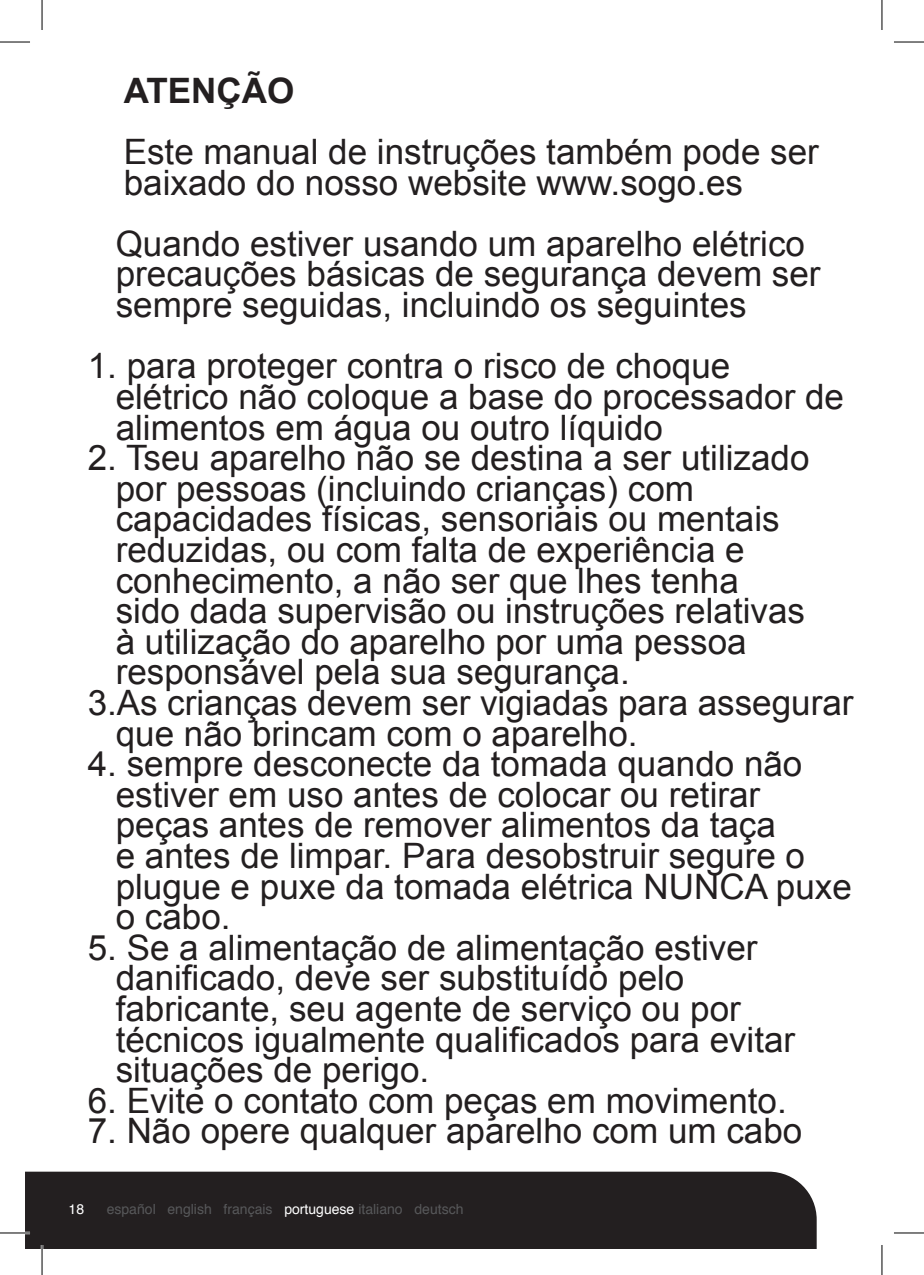
<style>
.page{position:relative;width:924px;height:1275px;background:#fff}
.page>*{position:absolute;margin:0;border:0;box-sizing:border-box;transform-origin:0 0}
.t1{font:35px/30.6px "Arial";color:#231f20}
.t2{font:700 35px "Arial";color:#231f20}
.t3{font:14px "Helvetica";color:#57585a}
.t4{font:14px "Helvetica";color:#fff}
.s1{color:#fff}
</style>
<div class="page">
<div style="left:25px;top:1171px;width:791px;height:78px;background:#231f20"></div>
<hr style="left:0;top:1231px;width:30px;height:3px;background:#fff">
<hr style="left:41px;top:1245px;width:2px;height:30px;background:#fff">
<hr style="left:0;top:42px;width:30px;height:1px;background:#000">
<hr style="left:893px;top:42px;width:30px;height:1px;background:#000">
<hr style="left:0;top:1232px;width:30px;height:1px;background:#000">
<hr style="left:893px;top:1232px;width:30px;height:1px;background:#000">
<hr style="left:42px;top:0;width:1px;height:30px;background:#000">
<hr style="left:42px;top:1245px;width:1px;height:30px;background:#000">
<hr style="left:881px;top:0;width:1px;height:30px;background:#000">
<hr style="left:881px;top:1245px;width:1px;height:30px;background:#000">
<p class="t2" style="left:124px;top:67px;width:172px">ATENÇÃO</p>
<p class="t1" style="left:124px;top:137px;width:696px">Este manual de instruções também pode ser baixado do nosso website www.sogo.es</p>
<p class="t1" style="left:116px;top:229px;width:706px">Quando estiver usando um aparelho elétrico precauções básicas de segurança devem ser sempre seguidas, incluindo os seguintes</p>
<p class="t1" style="left:116px;top:351px;width:729px;text-indent:-28px">1. para proteger contra o risco de choque elétrico não coloque a base do processador de alimentos em água ou outro líquido</p>
<p class="t1" style="left:88px;top:443px;width:723px">2. Tseu aparelho não se destina a ser utilizado</p>
<p class="t1" style="left:116px;top:473px;width:579px">por pessoas (incluindo crianças) com</p>
<p class="t1" style="left:116px;top:504px;width:665px">capacidades físicas, sensoriais ou mentais</p>
<p class="t1" style="left:116px;top:535px;width:630px">reduzidas, ou com falta de experiência e</p>
<p class="t1" style="left:116px;top:565px;width:624px">conhecimento, a não ser que lhes tenha</p>
<p class="t1" style="left:116px;top:596px;width:690px">sido dada supervisão ou instruções relativas</p>
<p class="t1" style="left:116px;top:626px;width:632px">à utilização do aparelho por uma pessoa</p>
<p class="t1" style="left:116px;top:657px;width:515px">responsável pela sua segurança.</p>
<p class="t1" style="left:88px;top:687px;width:767px">3.As crianças devem ser vigiadas para assegurar</p>
<p class="t1" style="left:116px;top:718px;width:523px">que não brincam com o aparelho.</p>
<p class="t1" style="left:116px;top:749px;width:737px;text-indent:-28px">4. sempre desconecte da tomada quando não estiver em uso antes de colocar ou retirar peças antes de remover alimentos da taça<br>e antes de limpar. Para desobstruir segure o plugue e puxe da tomada elétrica NUNCA puxe o cabo.</p>
<p class="t1" style="left:116px;top:932px;width:680px;text-indent:-28px">5. Se a alimentação de alimentação estiver danificado, deve ser substituído pelo fabricante, seu agente de serviço ou por técnicos igualmente qualificados para evitar situações de perigo.</p>
<p class="t1" style="left:88px;top:1085px;width:700px">6. Evite o contato com peças em movimento.</p>
<p class="t1" style="left:88px;top:1116px;width:715px">7. Não opere qualquer aparelho com um cabo</p>
<p class="t4" style="left:69px;top:1198px;width:17px">18</p>
<p class="t3" style="left:107px;top:1198px;width:358px">español english français <span class="s1">portuguese</span> italiano deutsch</p>
</div>
